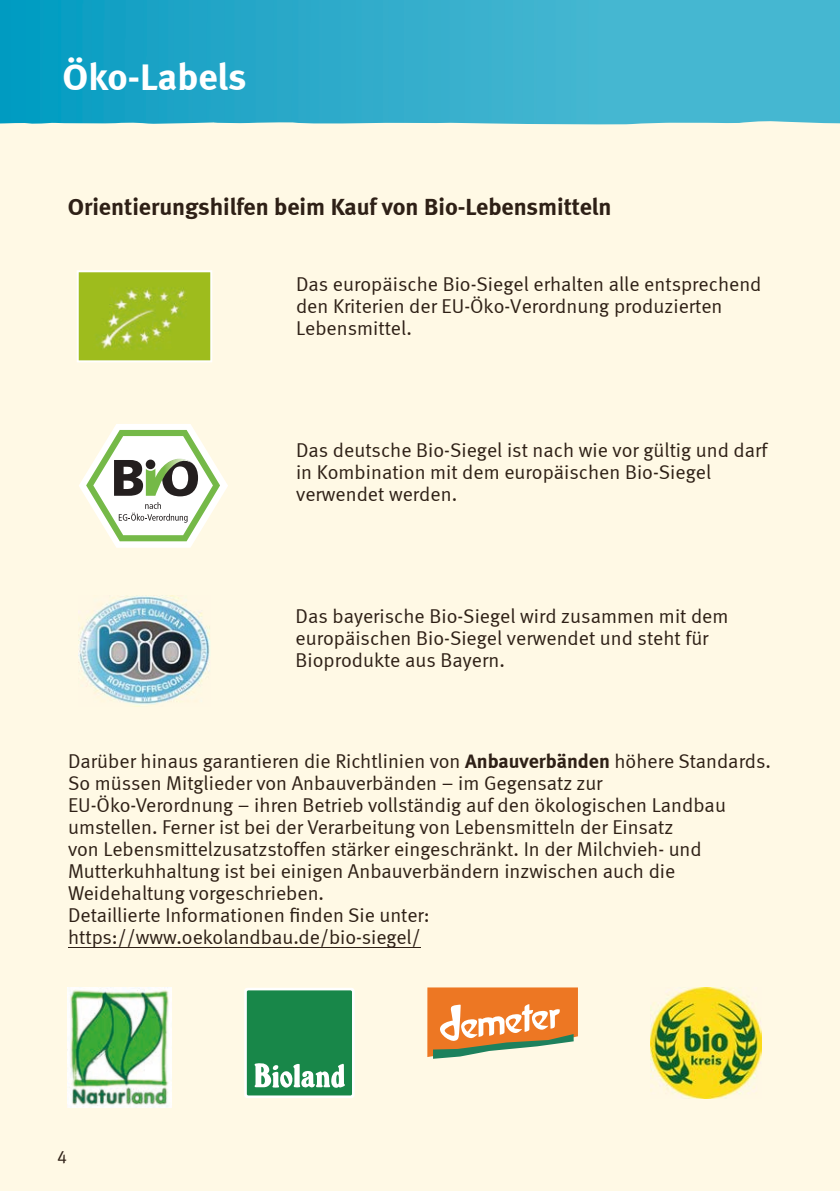
<style>
.page{position:relative;width:840px;height:1191px;background:#fff}
.page>*{position:absolute;margin:0;border:0;box-sizing:border-box;transform-origin:0 0}
.t1{font:38px "Meta Bold LF";color:#fff}
.t2{font:24px "Meta Bold LF";color:#2e2016}
.t3{font:20px/22px "Meta Normal LF";color:#2e2016}
.t4{font:18px "Meta Normal LF";color:#2e2016}
.s1{font-family:"Meta Bold LF"}
</style>
<div class="page">
<div style="left:0;top:0;width:839px;height:1191px;background:#fff9e5"></div>
<img style="left:0;top:0;width:840px;height:125px">
<svg style="left:77px;top:270px;width:135px;height:92px;background:#a7c235"></svg>
<img style="left:79px;top:595px;width:131px;height:110px">
<img style="left:650px;top:987px;width:111px;height:111px">
<hr style="left:68px;top:947px;width:352px;height:1px;background:#2e2016">
<img style="left:68px;top:987px;width:103px;height:120px">
<svg style="left:79px;top:424px;width:149px;height:124px"></svg>
<svg style="left:244px;top:987px;width:110px;height:111px"></svg>
<div style="left:247px;top:990px;width:105px;height:105px;background:#188749;border-radius:2px"></div>
<svg style="left:254px;top:1063px;width:91px;height:25px"></svg>
<svg style="left:427px;top:987px;width:150px;height:71px;background:#de995d"></svg>
<h1 class="t1" style="left:62px;top:60px;width:185px">Öko-Labels</h1>
<p class="t2" style="left:68px;top:196px;width:545px">Orientierungshilfen beim Kauf von Bio-Lebensmitteln</p>
<p class="t3" style="left:296px;top:274px;width:466px">Das europäische Bio-Siegel erhalten alle entsprechend den Kriterien der EU-Öko-Verordnung produzierten<br>Lebensmittel.</p>
<p class="t3" style="left:296px;top:440px;width:472px">Das deutsche Bio-Siegel ist nach wie vor gültig und darf in Kombination mit dem europäischen Bio-Siegel verwendet werden.</p>
<p class="t3" style="left:295px;top:606px;width:434px">Das bayerische Bio-Siegel wird zusammen mit dem europäischen Bio-Siegel verwendet und steht für<br>Bioprodukte aus Bayern.</p>
<p class="t3" style="left:68px;top:751px;width:704px">Darüber hinaus garantieren die Richtlinien von <span class="s1">Anbauverbänden</span> höhere Standards.<br>So müssen Mitglieder von Anbauverbänden – im Gegensatz zur EU-Öko-Verordnung – ihren Betrieb vollständig auf den ökologischen Landbau umstellen. Ferner ist bei der Verarbeitung von Lebensmitteln der Einsatz<br>von Lebensmittelzusatzstoffen stärker eingeschränkt. In der Milchvieh- und Mutterkuhhaltung ist bei einigen Anbauverbändern inzwischen auch die Weidehaltung vorgeschrieben.<br>Detaillierte Informationen finden Sie unter: https://www.oekolandbau.de/bio-siegel/</p>
<p class="t4" style="left:57px;top:1148px;width:12px">4</p>
</div>
